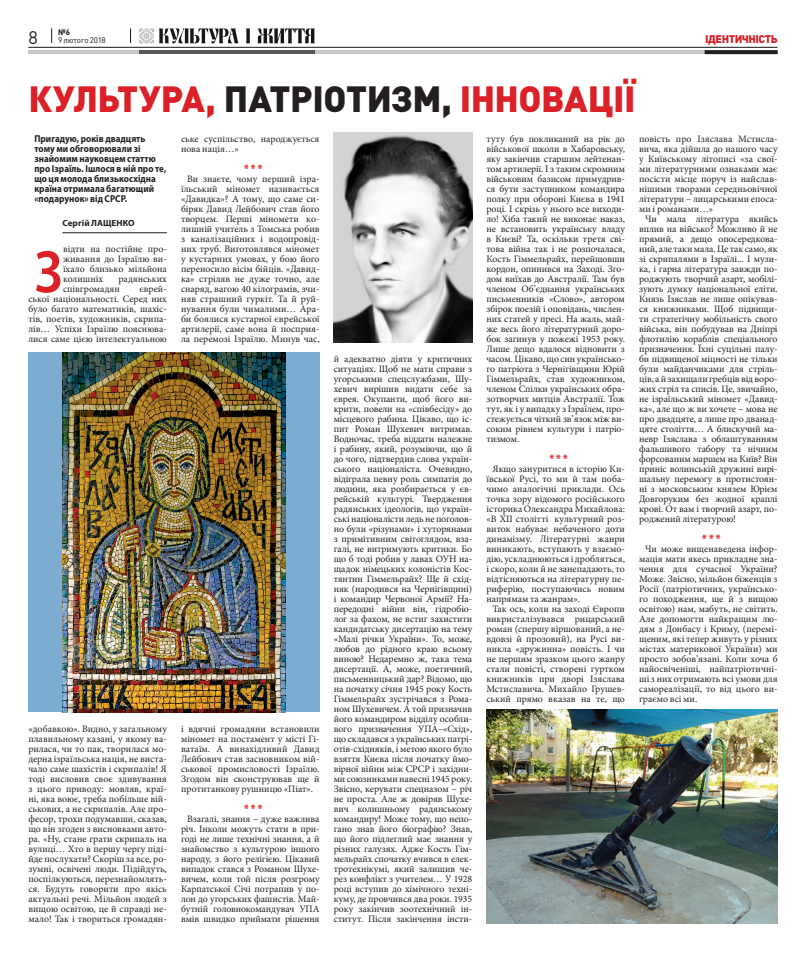
<style>
.page{position:relative;width:806px;height:964px;background:#fff}
.page>*{position:absolute;margin:0;border:0;box-sizing:border-box;transform-origin:0 0}
.t1{font:600 60.3px "Myriad Pro";color:#db2027;scale:.89 1}
.t2{font:900 36px "DIN Pro";letter-spacing:-.015em;color:#db2027}
.t3{font:18px "DIN Pro";color:#231f20}
.t4{font:900 11px "DIN Pro";letter-spacing:-.045em;color:#d62128}
.t5{font:900 11px "Myriad Pro";color:#db2027;scale:.91 1}
.t6{font:700 10px/10px "Myriad Pro";letter-spacing:.005em;color:#231f20;scale:.9 1}
.t7{font:9.8px/10px "Minion Pro";color:#231f20;text-align:justify}
.t8{font:700 9px "Myriad Pro";letter-spacing:.005em;color:#231f20}
.t9{font:8px "DIN Pro";letter-spacing:-.015em;color:#161616}
.t10{font:700 8px "DIN Pro";color:#161616}
.s1{color:#231f20}
</style>
<div class="page">
<svg style="left:139px;top:28px;width:176px;height:16px"></svg>
<hr style="left:28px;top:47px;width:749px;height:1px;background:#161616">
<svg style="left:51px;top:28px;width:1px;height:15px"></svg>
<svg style="left:130px;top:28px;width:1px;height:15px"></svg>
<hr style="left:28px;top:50px;width:749px;height:4px;background:#c9c9c9">
<hr style="left:139px;top:50px;width:176px;height:4px;background:#595959">
<svg style="left:704px;top:50px;width:73px;height:4px"></svg>
<hr style="left:62px;top:233px;width:105px;height:1px;background:#231f20">
<img style="left:333px;top:132px;width:139px;height:210px">
<div style="left:28px;top:352px;width:291px;height:360px;background:#7cadd1"></div>
<img style="left:62px;top:352px;width:224px;height:360px">
<img style="left:486px;top:709px;width:291px;height:214px">
<h3 class="t3" style="left:28px;top:25px;width:11px">8</h3>
<p class="t10" style="left:58px;top:27px;width:13px">№6</p>
<p class="t9" style="left:58px;top:35px;width:49px">9 лютого 2018</p>
<p class="t4" style="left:704px;top:32px;width:74px">ІДЕНТИЧНІСТЬ</p>
<h2 class="t2" style="left:28px;top:74px;width:608px">КУЛЬТУРА, <span class="s1">ПАТРІОТИЗМ,</span> ІННОВАЦІЇ</h2>
<p class="t6" style="left:34px;top:134px;width:148px">Пригадую, років двадцять тому ми обговорювали зі знайомим науковцем статтю про Ізраїль. Ішлося в ній про те, що ця молода близькосхідна країна отримала багатющий «подарунок» від СРСР.</p>
<p class="t8" style="left:62px;top:217px;width:74px">Сергій ЛАЩЕНКО</p>
<h1 class="t1" style="left:34px;top:234px;width:33px">З</h1>
<p class="t7" style="left:63px;top:244px;width:105px">відти на постійне про&shy;живання до Ізраїлю ви&shy;їхало близько мільйона колишніх</p>
<p class="t7" style="left:63px;top:274px;width:105px;text-indent:55px">радянських співгромадян</p>
<p class="t7" style="left:28px;top:284px;width:140px;text-indent:111px">єврей&shy;ської національності. Серед них було багато математиків, шахіс&shy;тів, поетів, художників, скрипа&shy;лів… Успіхи Ізраїлю пояснюва&shy;лися саме цією інтелектуальною</p>
<p class="t7" style="left:28px;top:724px;width:140px">«добавкою». Видно, у загальному плавильному казані, у якому ва&shy;рилася, чи то пак, творилася мо&shy;дерна ізраїльська нація, не виста&shy;чало саме шахістів і скрипалів! Я тоді висловив своє здивування з цього приводу: мовляв, краї&shy;ні, яка воює, треба побільше вій&shy;ськових, а не скрипалів. Але про&shy;фесор, трохи подумавши, сказав, що він згоден з висновками авто&shy;ра. «Ну, стане грати скрипаль на вулиці… Хто в першу чергу піді&shy;йде послухати? Скоріш за все, ро&shy;зумні, освічені люди. Підійдуть, поспілкуються, перезнайомлять&shy;ся. Будуть говорити про якісь актуальні речі. Мільйон людей з вищою освітою, це й справді не&shy;мало! Так і твориться громадян-</p>
<p class="t7" style="left:181px;top:134px;width:140px">ське суспільство, народжується нова нація…»</p>
<p class="t5" style="left:244px;top:161px;width:22px">* * *</p>
<p class="t7" style="left:181px;top:174px;width:140px;text-indent:6px">Ви знаєте, чому перший ізра&shy;їльський міномет називається «Давидка»? А тому, що саме си&shy;біряк Давид Лейбович став його творцем. Перші міномети ко&shy;лишній учитель з Томська робив з каналізаційних і водопровід&shy;них труб. Виготовлявся міномет у кустарних умовах, у бою його переносило вісім бійців. «Давид&shy;ка» стріляв не дуже точно, але снаряд, вагою 40 кілограмів, зчи&shy;няв страшний гуркіт. Та й руй&shy;нування були чималими… Ара&shy;би боялися кустарної єврейської артилерії, саме вона й посприя&shy;ла перемозі Ізраїлю. Минув час,</p>
<p class="t7" style="left:181px;top:724px;width:140px">і вдячні громадяни встановили міномет на постамент у місті Гі&shy;ватаїм. А винахідливий Давид Лейбович став засновником вій&shy;ськової промисловості Ізраїлю.<br>Згодом він сконструював ще й протитанкову рушницю «Піат».</p>
<p class="t5" style="left:244px;top:801px;width:22px">* * *</p>
<p class="t7" style="left:181px;top:814px;width:140px;text-indent:6px">Взагалі, знання – дуже важлива річ. Інколи можуть стати в при&shy;годі не лише технічні знання, а й знайомство з культурою іншого народу, з його релігією. Цікавий випадок стався з Романом Шухе&shy;вичем, коли той після розгрому Карпатської Січі потрапив у по&shy;лон до угорських фашистів. Май&shy;бутній головнокомандувач УПА вмів швидко приймати рішення</p>
<p class="t7" style="left:333px;top:354px;width:140px">й адекватно діяти у критичних ситуаціях. Щоб не мати справи з угорськими спецслужбами, Шу&shy;хевич вирішив видати себе за єврея. Окупанти, щоб його ви&shy;крити, повели на «співбесіду» до місцевого рабина. Цікаво, що іс&shy;пит Роман Шухевич витримав.<br>Водночас, треба віддати належне і рабину, який, розуміючи, що й до чого, підтвердив слова україн&shy;ського націоналіста. Очевидно, відіграла певну роль симпатія до людини, яка розбирається у єв&shy;рейській культурі. Твердження радянських ідеологів, що україн&shy;ські націоналісти ледь не поголов&shy;но були «різунами» і хуторянами з примітивним світоглядом, вза&shy;галі, не витримують критики. Бо що б тоді робив у лавах ОУН на&shy;щадок німецьких колоністів Кос&shy;тянтин Гіммельрайх? Ще й схід&shy;няк (народився на Чернігівщині) і командир Червоної Армії? На&shy;передодні війни він, гідробіо&shy;лог за фахом, не встиг захистити кандидатську дисертацію на тему «Малі річки України». То, може, любов до рідного краю всьому виною? Недаремно ж, така тема дисертації. А, може, поетичний, письменницький дар? Відомо, що на початку січня 1945 року Кость Гіммельрайх зустрічався з Рома&shy;ном Шухевичем. А той призначив його командиром відділу особли&shy;вого призначення УПА–«Схід», що складався з українських патрі&shy;отів-східняків, і метою якого було взяття Києва після початку ймо&shy;вірної війни між СРСР і західни&shy;ми союзниками навесні 1945 року.<br>Звісно, керувати спецназом – річ не проста. Але ж довіряв Шухе&shy;вич колишньому радянському командиру! Може тому, що непо&shy;гано знав його біографію? Знав, що його підлеглий має знання у різних галузях. Адже Кость Гім&shy;мельрайх спочатку вчився в елек&shy;тротехнікумі, який залишив че&shy;рез конфлікт з учителем… У 1928 році вступив до хімічного техні&shy;куму, де провчився два роки. 1935 року закінчив зоотехнічний ін&shy;ститут. Після закінчення інсти-</p>
<p class="t7" style="left:486px;top:134px;width:140px">туту був покликаний на рік до військової школи в Хабаровську, яку закінчив старшим лейтенан&shy;том артилерії. І з таким скромним військовим базисом примудрив&shy;ся бути заступником командира полку при обороні Києва в 1941 році. І скрізь у нього все виходи&shy;ло! Хіба такий не виконає наказ, не встановить українську владу в Києві? Та, оскільки третя сві&shy;това війна так і не розпочалася, Кость Гіммельрайх, перейшовши кордон, опинився на Заході. Зго&shy;дом виїхав до Австралії. Там був членом Об’єднання українських письменників «Слово», автором збірок поезій і оповідань, числен&shy;них статей у пресі. На жаль, май&shy;же весь його літературний доро&shy;бок загинув у пожежі 1953 року.<br>Лише дещо вдалося відновити з часом. Цікаво, що син українсько&shy;го патріота з Чернігівщини Юрій Гіммельрайх, став художником, членом Спілки українських обра&shy;зотворчих митців Австралії. Тож тут, як і у випадку з Ізраїлем, про&shy;стежується чіткий зв’язок між ви&shy;соким рівнем культури і патріо&shy;тизмом.</p>
<p class="t5" style="left:549px;top:451px;width:22px">* * *</p>
<p class="t7" style="left:486px;top:464px;width:140px;text-indent:6px">Якщо зануритися в історію Ки&shy;ївської Русі, то ми й там поба&shy;чимо аналогічні приклади. Ось точка зору відомого російського історика Олександра Михайлова: «В ХІІ столітті культурний роз&shy;виток набуває небаченого доти динамізму. Літературні жанри виникають, вступають у взаємо&shy;дію, ускладнюються і дробляться, і скоро, коли й не занепадають, то відтісняються на літературну пе&shy;риферію, поступаючись новим напрямам та жанрам».</p>
<p class="t7" style="left:486px;top:604px;width:140px;text-indent:6px">Так ось, коли на заході Європи викристалізувався рицарський роман (спершу віршований, а не&shy;вдовзі й прозовий), на Русі ви&shy;никла «дружинна» повість. І чи не першим зразком цього жанру стали повісті, створені гуртком книжників при дворі Ізяслава Мстиславича. Михайло Грушев&shy;ський прямо вказав на те, що</p>
<p class="t7" style="left:638px;top:134px;width:140px">повість про Ізяслава Мстисла&shy;вича, яка дійшла до нашого часу у Київському літописі «за свої&shy;ми літературними ознаками має посісти місце поруч із найслав&shy;нішими творами середньовічної літератури – лицарськими епоса&shy;ми і романами…»</p>
<p class="t7" style="left:638px;top:214px;width:140px;text-indent:6px">Чи мала література якийсь вплив на військо? Можливо й не прямий, а дещо опосередкова&shy;ний, але таки мала. Це так само, як зі скрипалями в Ізраїлі... І музи&shy;ка, і гарна література завжди по&shy;роджують творчий азарт, мобілі&shy;зують думку національної еліти.<br>Князь Ізяслав не лише опікував&shy;ся книжниками. Щоб підвищи&shy;ти стратегічну мобільність свого війська, він побудував на Дніпрі флотилію кораблів спеціального призначення. Їхні суцільні палу&shy;би підвищеної міцності не тільки були майданчиками для стріль&shy;ців, а й захищали гребців від воро&shy;жих стріл та списів. Це, звичайно, не ізраїльський міномет «Давид&shy;ка», але що ж ви хочете – мова не про двадцяте, а лише про дванад&shy;цяте століття… А блискучий ма&shy;невр Ізяслава з облаштуванням фальшивого табору та нічним форсованим маршем на Київ? Він приніс волинській дружині вирі&shy;шальну перемогу в протистоян&shy;ні з московським князем Юрієм Довгоруким без жодної краплі крові. От вам і творчий азарт, по&shy;роджений літературою!</p>
<p class="t5" style="left:701px;top:531px;width:22px">* * *</p>
<p class="t7" style="left:638px;top:544px;width:140px;text-indent:6px">Чи може вищенаведена інфор&shy;мація мати якесь прикладне зна&shy;чення для сучасної України?<br>Може. Звісно, мільйон біженців з Росії (патріотичних, українсько&shy;го походження, ще й з вищою освітою) нам, мабуть, не світить.<br>Але допомогти найкращим лю&shy;дям з Донбасу і Криму, (перемі&shy;щеним, які тепер живуть у різних містах материкової України) ми просто зобов’язані. Коли хоча б найосвіченіші, найпатріотичні&shy;ші з них отримають всі умови для самореалізації, то від цього ви&shy;граємо всі ми.</p>
</div>
